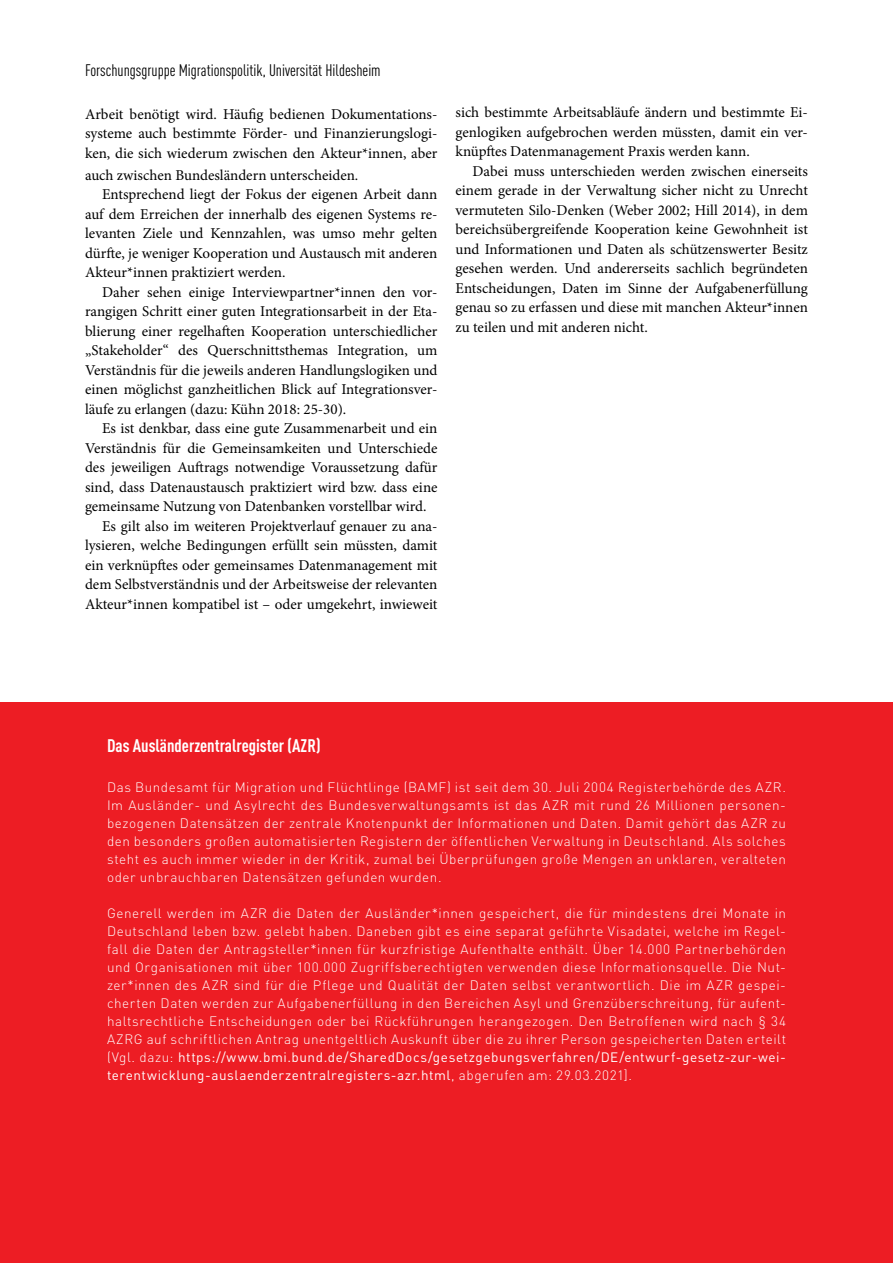
<style>
.page{position:relative;width:893px;height:1263px;background:#fff}
.page>*{position:absolute;margin:0;border:0;box-sizing:border-box;transform-origin:0 0}
.Überschrift_5{font:700 condensed 18px "DIN Pro";color:#fff}
.t1{font:condensed 16.5px "DIN Pro";color:#000}
.Absatz_normal_mit_Ei{font:15px/19.5px "Minion Pro";color:#000;text-align:justify}
.Beschritung_Abbildun{font:300 13.5px/18px "DIN Pro";letter-spacing:.04em;color:#fff;text-align:justify}
.s1{font-weight:400}
</style>
<div class="page">
<div style="left:0;top:702px;width:893px;height:561px;background:#ed1d24"></div>
<p class="t1" style="left:85px;top:59px;width:297px">Forschungsgruppe Migrationspolitik, Universität Hildesheim</p>
<p class="Absatz_normal_mit_Ei" style="left:85px;top:104px;width:354px">Arbeit benötigt wird. Häufig bedienen Dokumentations&shy;systeme auch bestimmte Förder- und Finanzierungslogi&shy;ken, die sich wiederum zwischen den Akteur*innen, aber</p>
<p class="Absatz_normal_mit_Ei" style="left:85px;top:165px;width:275px">auch zwischen Bundesländern unterscheiden.</p>
<p class="Absatz_normal_mit_Ei" style="left:85px;top:185px;width:354px;text-indent:17px">Entsprechend liegt der Fokus der eigenen Arbeit dann auf dem Erreichen der innerhalb des eigenen Systems re&shy;levanten Ziele und Kennzahlen, was umso mehr gelten dürfte, je weniger Kooperation und Austausch mit anderen Akteur*innen praktiziert werden.</p>
<p class="Absatz_normal_mit_Ei" style="left:85px;top:282px;width:354px;text-indent:17px">Daher sehen einige Interviewpartner*innen den vor&shy;rangigen Schritt einer guten Integrationsarbeit in der Eta&shy;blierung einer regelhaften Kooperation unterschiedlicher „Stakeholder“ des Querschnittsthemas Integration, um Verständnis für die jeweils anderen Handlungslogiken und einen möglichst ganzheitlichen Blick auf Integrationsver&shy;läufe zu erlangen (dazu: Kühn 2018: 25-30).</p>
<p class="Absatz_normal_mit_Ei" style="left:85px;top:419px;width:354px;text-indent:17px">Es ist denkbar, dass eine gute Zusammenarbeit und ein Verständnis für die Gemeinsamkeiten und Unterschiede des jeweiligen Auftrags notwendige Voraussetzung dafür sind, dass Datenaustausch praktiziert wird bzw. dass eine gemeinsame Nutzung von Datenbanken vorstellbar wird.</p>
<p class="Absatz_normal_mit_Ei" style="left:85px;top:516px;width:354px;text-indent:17px">Es gilt also im weiteren Projektverlauf genauer zu ana&shy;lysieren, welche Bedingungen erfüllt sein müssten, damit ein verknüpftes oder gemeinsames Datenmanagement mit dem Selbstverständnis und der Arbeitsweise der relevanten Akteur*innen kompatibel ist – oder umgekehrt, inwieweit</p>
<p class="Absatz_normal_mit_Ei" style="left:455px;top:103px;width:354px">sich bestimmte Arbeitsabläufe ändern und bestimmte Ei&shy;genlogiken aufgebrochen werden müssten, damit ein ver&shy;knüpftes Datenmanagement Praxis werden kann.</p>
<p class="Absatz_normal_mit_Ei" style="left:455px;top:161px;width:354px;text-indent:17px">Dabei muss unterschieden werden zwischen einerseits einem gerade in der Verwaltung sicher nicht zu Unrecht vermuteten Silo-Denken (Weber 2002; Hill 2014), in dem bereichsübergreifende Kooperation keine Gewohnheit ist und Informationen und Daten als schützenswerter Besitz gesehen werden. Und andererseits sachlich begründeten Entscheidungen, Daten im Sinne der Aufgabenerfüllung genau so zu erfassen und diese mit manchen Akteur*innen zu teilen und mit anderen nicht.</p>
<p class="Überschrift_5" style="left:107px;top:732px;width:215px">Das Ausländerzentralregister (AZR)</p>
<p class="Beschritung_Abbildun" style="left:107px;top:777px;width:681px">Das Bundesamt für Migration und Flüchtlinge (BAMF) ist seit dem 30. Juli 2004 Registerbehörde des AZR.<br>Im Ausländer- und Asylrecht des Bundesverwaltungsamts ist das AZR mit rund 26 Millionen personen&shy;bezogenen Datensätzen der zentrale Knotenpunkt der Informationen und Daten. Damit gehört das AZR zu den besonders großen automatisierten Registern der öffentlichen Verwaltung in Deutschland. Als solches steht es auch immer wieder in der Kritik, zumal bei Überprüfungen große Mengen an unklaren, veralteten oder unbrauchbaren Datensätzen gefunden wurden.</p>
<p class="Beschritung_Abbildun" style="left:107px;top:903px;width:681px">Generell werden im AZR die Daten der Ausländer*innen gespeichert, die für mindestens drei Monate in Deutschland leben bzw. gelebt haben. Daneben gibt es eine separat geführte Visadatei, welche im Regel&shy;fall die Daten der Antragsteller*innen für kurzfristige Aufenthalte enthält. Über 14.000 Partnerbehörden und Organisationen mit über 100.000 Zugriffsberechtigten verwenden diese Informationsquelle. Die Nut&shy;zer*innen des AZR sind für die Pflege und Qualität der Daten selbst verantwortlich. Die im AZR gespei&shy;cherten Daten werden zur Aufgabenerfüllung in den Bereichen Asyl und Grenzüberschreitung, für aufent&shy;haltsrechtliche Entscheidungen oder bei Rückführungen herangezogen. Den Betroffenen wird nach § 34<br>AZRG auf schriftlichen Antrag unentgeltlich Auskunft über die zu ihrer Person gespeicherten Daten erteilt (Vgl. dazu: <span class="s1">https://www.bmi.bund.de/SharedDocs/gesetzgebungsverfahren/DE/entwurf-gesetz-zur-wei&shy;terentwicklung-auslaenderzentralregisters-azr.html</span>, abgerufen am: 29.03.2021].</p>
</div>
